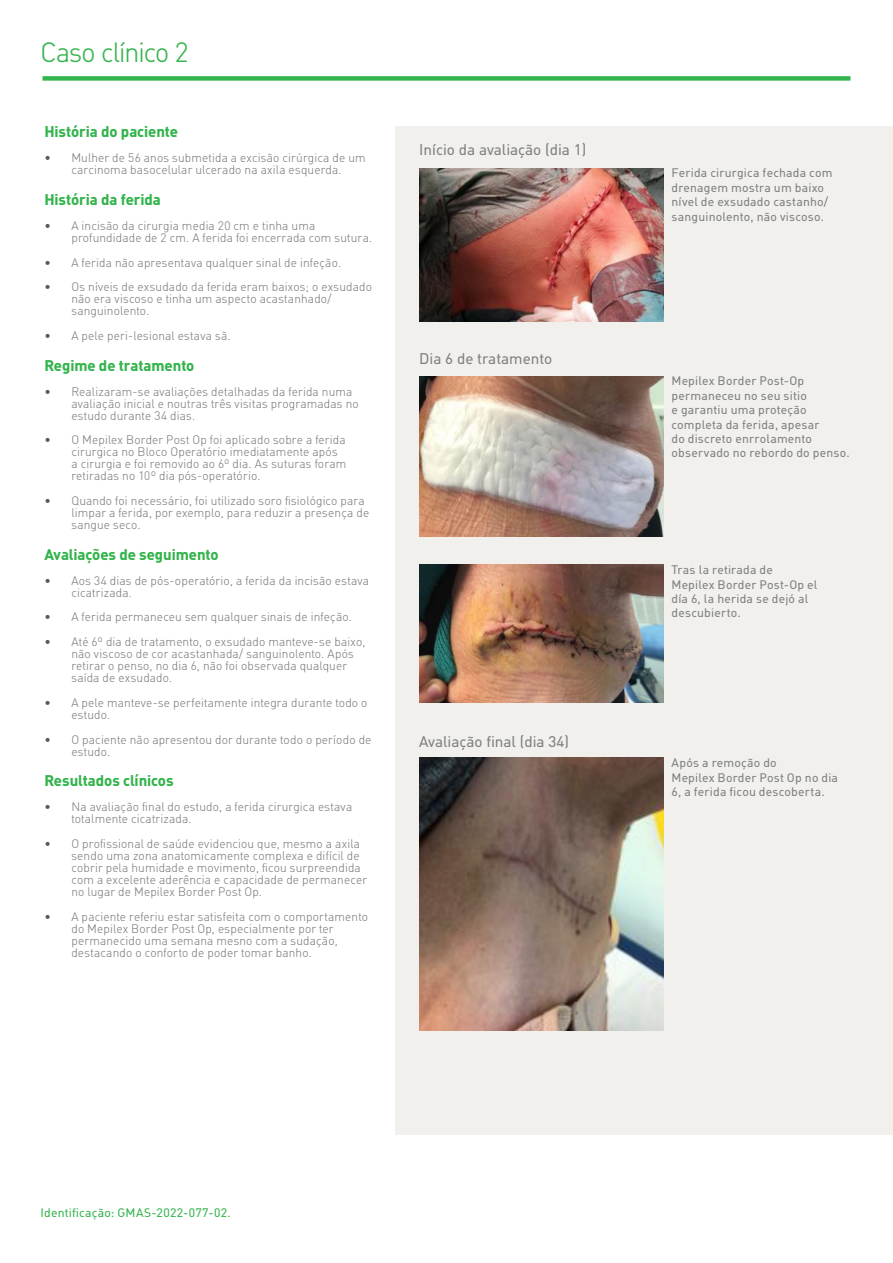
<style>
.page{position:relative;width:893px;height:1263px;background:#fff}
.page>*{position:absolute;margin:0;border:0;box-sizing:border-box;transform-origin:0 0}
.t1{font:300 27px "MHC Din";letter-spacing:-.035em;color:#34b44d}
.Body_copy_bullets{font:700 15px "MHC Din";letter-spacing:-.005em;color:#34b44d}
.t2{font:15px "MHC Din";color:#808083}
.t3{font:300 12px/12px "MHC Din";letter-spacing:.015em;color:#808083}
.Body_copy_bullets-2{font:12px/14.4px "MHC Din";letter-spacing:.015em;color:#808083}
.Department_hospital{font:12px "MHC Din";letter-spacing:.02em;color:#34b44d}
.s1{color:#57585a}
</style>
<div class="page">
<div style="left:395px;top:126px;width:498px;height:1008px;background:#f1f0ed"></div>
<div style="left:43px;top:76px;width:807px;height:5px;background:#34b44d"></div>
<img style="left:419px;top:168px;width:244px;height:154px">
<img style="left:419px;top:376px;width:244px;height:161px">
<img style="left:419px;top:565px;width:244px;height:137px">
<img style="left:419px;top:758px;width:244px;height:272px">
<p class="t1" style="left:41px;top:36px;width:149px">Caso clínico 2</p>
<p class="Body_copy_bullets" style="left:44px;top:123px;width:135px">História do paciente</p>
<p class="t3" style="left:44px;top:152px;width:323px;text-align:center"><span class="s1">•</span> Mulher de 56 anos submetida a excisão cirúrgica de um carcinoma basocelular ulcerado na axila esquerda.</p>
<p class="Body_copy_bullets" style="left:44px;top:190px;width:118px">História da ferida</p>
<p class="t3" style="left:71px;top:219px;width:302px;text-indent:-27px"><span class="s1">•</span> A incisão da cirurgia media 20 cm e tinha uma profundidade de 2 cm. A ferida foi encerrada com sutura.</p>
<p class="t3" style="left:44px;top:256px;width:298px"><span class="s1">•</span> A ferida não apresentava qualquer sinal de infeção.</p>
<p class="t3" style="left:71px;top:281px;width:302px;text-indent:-27px"><span class="s1">•</span> Os níveis de exsudado da ferida eram baixos; o exsudado não era viscoso e tinha um aspecto acastanhado/ sanguinolento.</p>
<p class="t3" style="left:44px;top:329px;width:188px"><span class="s1">•</span> A pele peri-lesional estava sã.</p>
<p class="Body_copy_bullets" style="left:44px;top:356px;width:152px">Regime de tratamento</p>
<p class="t3" style="left:71px;top:385px;width:289px;text-indent:-27px"><span class="s1">•</span> Realizaram-se avaliações detalhadas da ferida numa avaliação inicial e noutras três visitas programadas no estudo durante 34 dias.</p>
<p class="t3" style="left:71px;top:434px;width:276px;text-indent:-27px"><span class="s1">•</span> O Mepilex Border Post Op foi aplicado sobre a ferida cirurgica no Bloco Operatório imediatamente após a cirurgia e foi removido ao 6º dia. As suturas foram retiradas no 10º dia pós-operatório.</p>
<p class="t3" style="left:71px;top:494px;width:299px;text-indent:-27px"><span class="s1">•</span> Quando foi necessário, foi utilizado soro fisiológico para limpar a ferida, por exemplo, para reduzir a presença de sangue seco.</p>
<p class="Body_copy_bullets" style="left:44px;top:545px;width:176px">Avaliações de seguimento</p>
<p class="t3" style="left:71px;top:574px;width:299px;text-indent:-27px"><span class="s1">•</span> Aos 34 dias de pós-operatório, a ferida da incisão estava cicatrizada.</p>
<p class="t3" style="left:44px;top:611px;width:309px"><span class="s1">•</span> A ferida permaneceu sem qualquer sinais de infeção.</p>
<p class="t3" style="left:71px;top:636px;width:295px;text-indent:-27px"><span class="s1">•</span> Até 6º dia de tratamento, o exsudado manteve-se baixo, não viscoso de cor acastanhada/ sanguinolento. Após retirar o penso, no dia 6, não foi observada qualquer saída de exsudado.</p>
<p class="t3" style="left:71px;top:696px;width:298px;text-indent:-27px"><span class="s1">•</span> A pele manteve-se perfeitamente integra durante todo o estudo.</p>
<p class="t3" style="left:71px;top:733px;width:302px;text-indent:-27px"><span class="s1">•</span> O paciente não apresentou dor durante todo o período de estudo.</p>
<p class="Body_copy_bullets" style="left:44px;top:772px;width:131px">Resultados clínicos</p>
<p class="t3" style="left:71px;top:801px;width:282px;text-indent:-27px"><span class="s1">•</span> Na avaliação final do estudo, a ferida cirurgica estava totalmente cicatrizada.</p>
<p class="t3" style="left:71px;top:837px;width:297px;text-indent:-27px"><span class="s1">•</span> O profissional de saúde evidenciou que, mesmo a axila sendo uma zona anatomicamente complexa e difícil de cobrir pela humidade e movimento, ficou surpreendida com a excelente aderência e capacidade de permanecer no lugar de Mepilex Border Post Op.</p>
<p class="t3" style="left:71px;top:910px;width:298px;text-indent:-27px"><span class="s1">•</span> A paciente referiu estar satisfeita com o comportamento do Mepilex Border Post Op, especialmente por ter permanecido uma semana mesno com a sudação, destacando o conforto de poder tomar banho.</p>
<p class="t2" style="left:419px;top:141px;width:169px">Início da avaliação (dia 1)</p>
<p class="t2" style="left:419px;top:349px;width:135px">Dia 6 de tratamento</p>
<p class="t2" style="left:419px;top:732px;width:151px">Avaliação final (dia 34)</p>
<p class="Body_copy_bullets-2" style="left:671px;top:166px;width:162px">Ferida cirurgica fechada com drenagem mostra um baixo nível de exsudado castanho/ sanguinolento, não viscoso.</p>
<p class="Body_copy_bullets-2" style="left:671px;top:374px;width:180px">Mepilex Border Post-Op permaneceu no seu sitio<br>e garantiu uma proteção completa da ferida, apesar<br>do discreto enrrolamento observado no rebordo do penso.</p>
<p class="Body_copy_bullets-2" style="left:671px;top:562px;width:147px">Tras la retirada de<br>Mepilex Border Post-Op el día 6, la herida se dejó al descubierto.</p>
<p class="Body_copy_bullets-2" style="left:671px;top:755px;width:168px">Após a remoção do<br>Mepilex Border Post Op no dia<br>6, a ferida ficou descoberta.</p>
<p class="Department_hospital" style="left:41px;top:1205px;width:192px">Identificação: GMAS-2022-077-02.</p>
</div>
